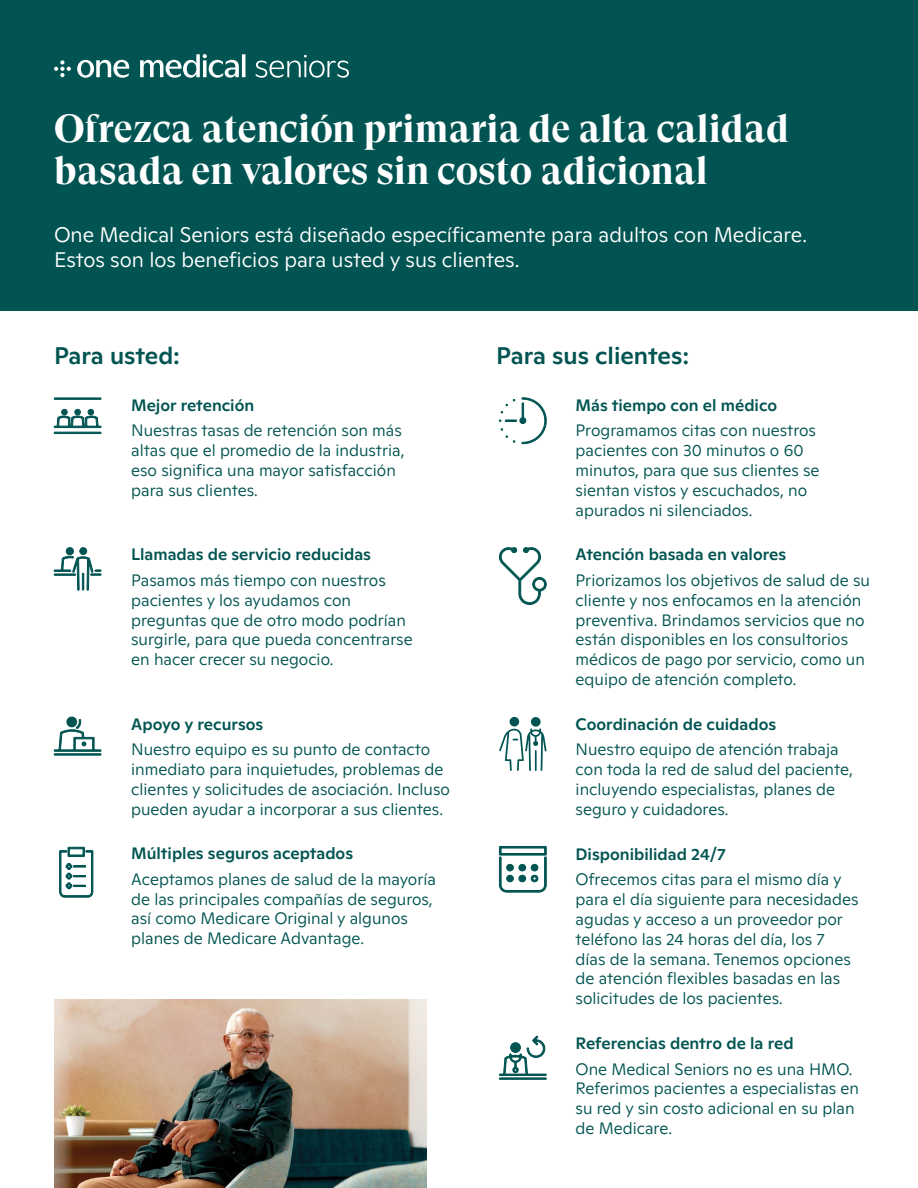
<style>
.page{position:relative;width:918px;height:1188px;background:#fff}
.page>*{position:absolute;margin:0;border:0;box-sizing:border-box;transform-origin:0 0}
.t1{font:700 39px/42px "One GT Super Display";color:#fff}
.t2{font:500 24px "Ginto Normal";color:#015451}
.t3{font:300 21px/25.2px "Ginto Normal";color:#fff}
.t4{font:300 16.5px/19.8px "Ginto Normal";color:#015451}
.t5{font:500 16.5px "Ginto Normal";color:#015451}
</style>
<div class="page">
<div style="left:0;top:0;width:918px;height:310px;background:#015451"></div>
<svg style="left:54px;top:54px;width:192px;height:24px"></svg>
<svg style="left:256px;top:55px;width:93px;height:23px"></svg>
<svg style="left:54px;top:717px;width:48px;height:39px"></svg>
<svg style="left:59px;top:847px;width:34px;height:51px"></svg>
<svg style="left:54px;top:547px;width:48px;height:44px"></svg>
<svg style="left:54px;top:397px;width:48px;height:3px"></svg>
<svg style="left:54px;top:408px;width:48px;height:26px"></svg>
<svg style="left:499px;top:1036px;width:48px;height:44px"></svg>
<svg style="left:499px;top:846px;width:48px;height:46px"></svg>
<div style="left:531px;top:717px;width:10px;height:10px;background:#015451;border-radius:50%"></div>
<div style="left:510px;top:717px;width:9px;height:10px;background:#015451;border-radius:50%"></div>
<svg style="left:499px;top:728px;width:47px;height:43px"></svg>
<svg style="left:499px;top:547px;width:48px;height:58px"></svg>
<svg style="left:499px;top:397px;width:48px;height:47px"></svg>
<img style="left:54px;top:1000px;width:372px;height:188px">
<h1 class="t1" style="left:54px;top:109px;width:736px">Ofrezca atención primaria de alta calidad basada en valores sin costo adicional</h1>
<p class="t3" style="left:54px;top:220px;width:755px">One Medical Seniors está diseñado específicamente para adultos con Medicare.<br>Estos son los beneficios para usted y sus clientes.</p>
<h2 class="t2" style="left:54px;top:337px;width:128px">Para usted:</h2>
<p class="t5" style="left:131px;top:393px;width:125px">Mejor retención</p>
<p class="t4" style="left:131px;top:420px;width:275px">Nuestras tasas de retención son más altas que el promedio de la industria, eso significa una mayor satisfacción para sus clientes.</p>
<p class="t5" style="left:131px;top:542px;width:241px">Llamadas de servicio reducidas</p>
<p class="t4" style="left:131px;top:569px;width:283px">Pasamos más tiempo con nuestros pacientes y los ayudamos con preguntas que de otro modo podrían surgirle, para que pueda concentrarse en hacer crecer su negocio.</p>
<p class="t5" style="left:131px;top:712px;width:134px">Apoyo y recursos</p>
<p class="t4" style="left:131px;top:739px;width:320px">Nuestro equipo es su punto de contacto inmediato para inquietudes, problemas de clientes y solicitudes de asociación. Incluso pueden ayudar a incorporar a sus clientes.</p>
<p class="t5" style="left:131px;top:841px;width:223px">Múltiples seguros aceptados</p>
<p class="t4" style="left:131px;top:868px;width:306px">Aceptamos planes de salud de la mayoría de las principales compañías de seguros, así como Medicare Original y algunos planes de Medicare Advantage.</p>
<h2 class="t2" style="left:496px;top:337px;width:194px">Para sus clientes:</h2>
<p class="t5" style="left:576px;top:393px;width:203px">Más tiempo con el médico</p>
<p class="t4" style="left:576px;top:420px;width:245px">Programamos citas con nuestros pacientes con 30 minutos o 60 minutos, para que sus clientes se sientan vistos y escuchados, no apurados ni silenciados.</p>
<p class="t5" style="left:576px;top:542px;width:212px">Atención basada en valores</p>
<p class="t4" style="left:576px;top:569px;width:296px">Priorizamos los objetivos de salud de su cliente y nos enfocamos en la atención preventiva. Brindamos servicios que no están disponibles en los consultorios médicos de pago por servicio, como un equipo de atención completo.</p>
<p class="t5" style="left:576px;top:712px;width:202px">Coordinación de cuidados</p>
<p class="t4" style="left:576px;top:739px;width:279px">Nuestro equipo de atención trabaja con toda la red de salud del paciente, incluyendo especialistas, planes de seguro y cuidadores.</p>
<p class="t5" style="left:576px;top:842px;width:152px">Disponibilidad 24/7</p>
<p class="t4" style="left:576px;top:869px;width:284px">Ofrecemos citas para el mismo día y para el día siguiente para necesidades agudas y acceso a un proveedor por teléfono las 24 horas del día, los 7 días de la semana. Tenemos opciones de atención flexibles basadas en las solicitudes de los pacientes.</p>
<p class="t5" style="left:576px;top:1031px;width:220px">Referencias dentro de la red</p>
<p class="t4" style="left:576px;top:1058px;width:285px">One Medical Seniors no es una HMO.<br>Referimos pacientes a especialistas en su red y sin costo adicional en su plan de Medicare.</p>
</div>
